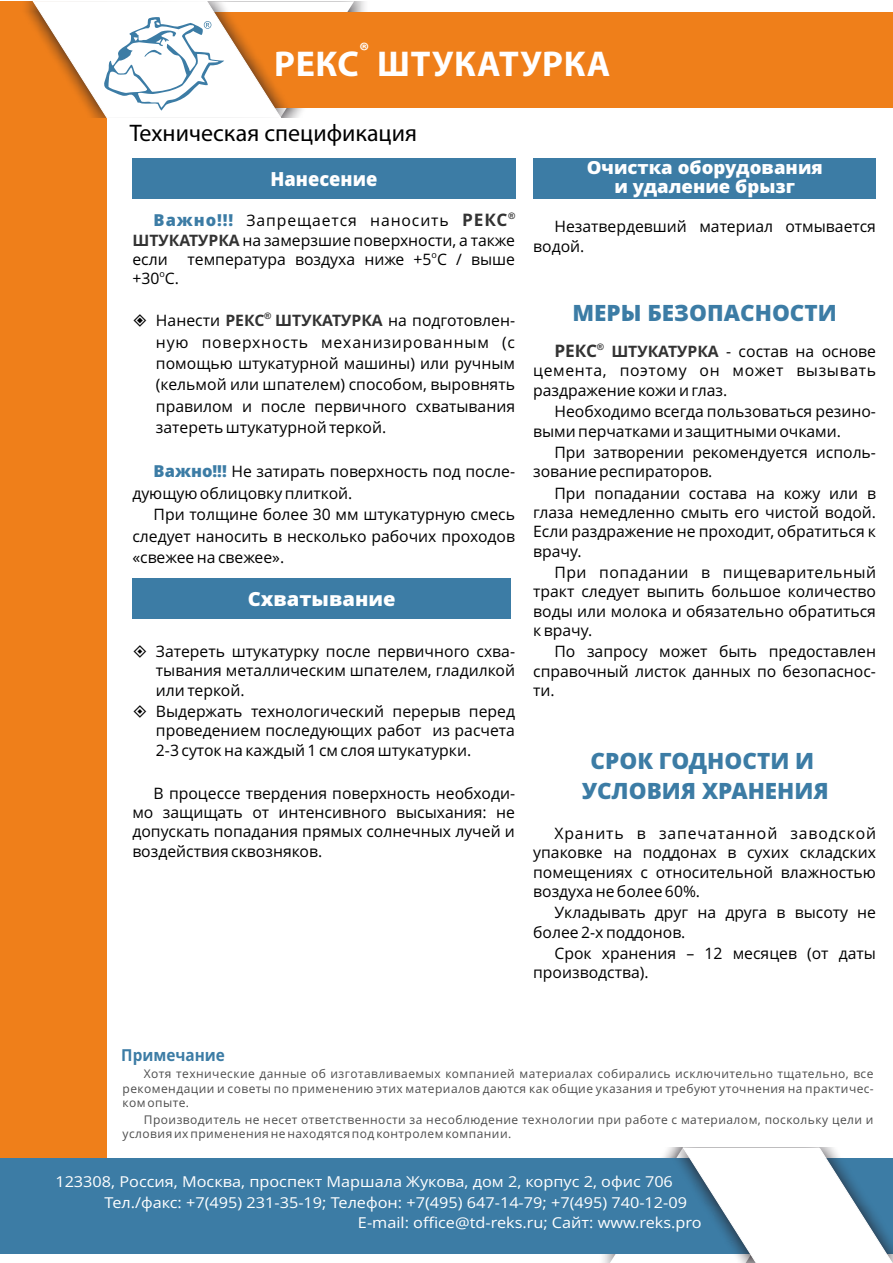
<style>
.page{position:relative;width:893px;height:1263px;background:#fff}
.page>*{position:absolute;margin:0;border:0;box-sizing:border-box;transform-origin:0 0}
.t1{font:700 36px "Myriad Pro";letter-spacing:.02em;color:#fff}
.t2{font:24px "Myriad Pro";color:#000}
.t3{font:800 22.5px/30.6px "Open Sans";color:#3c7ca5;text-align:center}
.t4{font:700 22.5px "Myriad Pro";color:#fff}
.t5{font:800 19.5px "Open Sans";color:#fff}
.t6{font:800 19.5px "Open Sans";color:#fff;scale:.94 1}
.t7{font:800 18px/19.6px "Open Sans";color:#fff;text-align:center}
.t8{font:700 17.25px "Open Sans";color:#333}
.t9{font:700 16.5px "Open Sans";color:#3c7ca5;scale:.93 1}
.t10{font:15.75px/19.4px "Open Sans";color:#000;text-align:justify}
.t11{font:15.75px "Open Sans";letter-spacing:.06em;color:#000}
.t12{font:15px "Open Sans";color:#fff;scale:1.08 1}
.t13{font:12px/14.7px "Open Sans";letter-spacing:.04em;color:#4d4d4d;text-align:justify}
.t14{font:700 9px "Arial";color:#333}
.t15{font:9px "Open Sans";color:#000}
.s1{font-weight:800;font-size:16.5px;color:#3c7ca5}
.s2{font-weight:700;color:#333}
.s3{font-weight:700;font-size:17.25px;color:#333}
</style>
<div class="page">
<div style="left:132px;top:158px;width:384px;height:41px;background:#3c7ca5"></div>
<div style="left:0;top:1px;width:106px;height:1250px;background:#ef7f1a"></div>
<div style="left:0;top:1158px;width:893px;height:96px;background:#3c7ca5"></div>
<svg style="left:609px;top:1147px;width:284px;height:116px"></svg>
<div style="left:132px;top:578px;width:379px;height:41px;background:#3c7ca5"></div>
<div style="left:533px;top:158px;width:343px;height:41px;background:#3c7ca5"></div>
<div style="left:0;top:12px;width:893px;height:95px;background:#ef7f1a"></div>
<svg style="left:32px;top:1px;width:322px;height:118px"></svg>
<h3 class="t4" style="left:359px;top:41px;width:12px">®</h3>
<h1 class="t1" style="left:274px;top:49px;width:338px">РЕКС ШТУКАТУРКА</h1>
<h2 class="t2" style="left:130px;top:123px;width:289px">Техническая спецификация</h2>
<p class="t6" style="left:270px;top:171px;width:115px">Нанесение</p>
<p class="t11" style="left:154px;top:214px;width:297px"><span class="s1">Важно!!!</span> Запрещается наносить</p>
<p class="t14" style="left:508px;top:213px;width:8px">®</p>
<p class="t8" style="left:462px;top:213px;width:47px">РЕКС</p>
<p class="t10" style="left:132px;top:232px;width:384px"><span class="s2">ШТУКАТУРКА</span> на замерзшие поверхности, а также</p>
<p class="t15" style="left:432px;top:251px;width:7px">о</p>
<p class="t10" style="left:132px;top:251px;width:37px">если</p>
<p class="t10" style="left:188px;top:251px;width:329px">температура воздуха ниже +5 С / выше</p>
<p class="t15" style="left:159px;top:270px;width:7px">о</p>
<p class="t10" style="left:132px;top:270px;width:48px">+30 С.</p>
<p class="t10" style="left:156px;top:312px;width:361px">Нанести <span class="s2">РЕКС ШТУКАТУРКА</span> на подготовлен-</p>
<p class="t14" style="left:264px;top:313px;width:8px">®</p>
<p class="t10" style="left:156px;top:333px;width:361px;line-height:21.5px">ную поверхность механизированным (с помощью штукатурной машины) или ручным (кельмой или шпателем) способом, выровнять правилом и после первичного схватывания затереть штукатурной теркой.</p>
<p class="t10" style="left:132px;top:462px;width:384px;line-height:21.6px;text-indent:21px"><span class="s1">Важно!!!</span> Не затирать поверхность под после&shy;дующую облицовку плиткой.</p>
<p class="t10" style="left:132px;top:505px;width:384px;line-height:21.5px;text-indent:21px">При толщине более 30 мм штукатурную смесь следует наносить в несколько рабочих проходов «свежее на свежее».</p>
<p class="t5" style="left:248px;top:591px;width:149px">Схватывание</p>
<p class="t10" style="left:156px;top:643px;width:361px">Затереть штукатурку после первичного схва&shy;тывания металлическим шпателем, гладилкой или теркой.</p>
<p class="t10" style="left:156px;top:703px;width:361px">Выдержать технологический перерыв перед проведением последующих работ из расчета 2-3 суток на каждый 1 см слоя штукатурки.</p>
<p class="t10" style="left:132px;top:785px;width:384px;text-indent:21px">В процессе твердения поверхность необходи&shy;мо защищать от интенсивного высыхания: не допускать попадания прямых солнечных лучей и воздействия сквозняков.</p>
<p class="t7" style="left:587px;top:159px;width:238px">Очистка оборудования и удаление брызг</p>
<p class="t10" style="left:533px;top:218px;width:344px;text-indent:21px">Незатвердевший материал отмывается водой.</p>
<h3 class="t3" style="left:572px;top:299px;width:266px">МЕРЫ БЕЗОПАСНОСТИ</h3>
<p class="t14" style="left:597px;top:343px;width:8px">®</p>
<p class="t10" style="left:533px;top:343px;width:344px;text-indent:21px"><span class="s3">РЕКС</span> <span class="s2">ШТУКАТУРКА</span> - состав на основе цемента, поэтому он может вызывать раздражение кожи и глаз.</p>
<p class="t10" style="left:533px;top:403px;width:344px;text-indent:21px">Необходимо всегда пользоваться резино&shy;выми перчатками и защитными очками.</p>
<p class="t10" style="left:533px;top:444px;width:344px;text-indent:21px">При затворении рекомендуется исполь&shy;зование респираторов.</p>
<p class="t10" style="left:533px;top:485px;width:344px;text-indent:21px">При попадании состава на кожу или в глаза немедленно смыть его чистой водой.<br>Если раздражение не проходит, обратиться к врачу.</p>
<p class="t10" style="left:533px;top:564px;width:344px;text-indent:21px">При попадании в пищеварительный тракт следует выпить большое количество воды или молока и обязательно обратиться к врачу.</p>
<p class="t10" style="left:533px;top:644px;width:344px;text-indent:21px">По запросу может быть предоставлен справочный листок данных по безопаснос&shy;ти.</p>
<h3 class="t3" style="left:582px;top:747px;width:248px">СРОК ГОДНОСТИ И<br>УСЛОВИЯ ХРАНЕНИЯ</h3>
<p class="t10" style="left:533px;top:825px;width:344px;text-indent:21px">Хранить в запечатанной заводской упаковке на поддонах в сухих складских помещениях с относительной влажностью воздуха не более 60%.</p>
<p class="t10" style="left:533px;top:904px;width:344px;text-indent:21px">Укладывать друг на друга в высоту не более 2-х поддонов.</p>
<p class="t10" style="left:533px;top:945px;width:344px;text-indent:21px">Срок хранения – 12 месяцев (от даты производства).</p>
<p class="t9" style="left:121px;top:1048px;width:113px">Примечание</p>
<p class="t13" style="left:123px;top:1067px;width:752px;text-indent:21px">Хотя технические данные об изготавливаемых компанией материалах собирались исключительно тщательно, все рекомендации и советы по применению этих материалов даются как общие указания и требуют уточнения на практичес&shy;ком опыте.</p>
<p class="t13" style="left:123px;top:1113px;width:752px;text-indent:21px">Производитель не несет ответственности за несоблюдение технологии при работе с материалом, поскольку цели и условия их применения не находятся под контролем компании.</p>
<p class="t12" style="left:55px;top:1175px;width:573px">123308, Россия, Москва, проспект Маршала Жукова, дом 2, корпус 2, офис 706</p>
<p class="t12" style="left:104px;top:1196px;width:541px">Тел./факс: +7(495) 231-35-19; Телефон: +7(495) 647-14-79; +7(495) 740-12-09</p>
<p class="t12" style="left:358px;top:1216px;width:320px">E-mail: office@td-reks.ru; Сайт: www.reks.pro</p>
</div>
